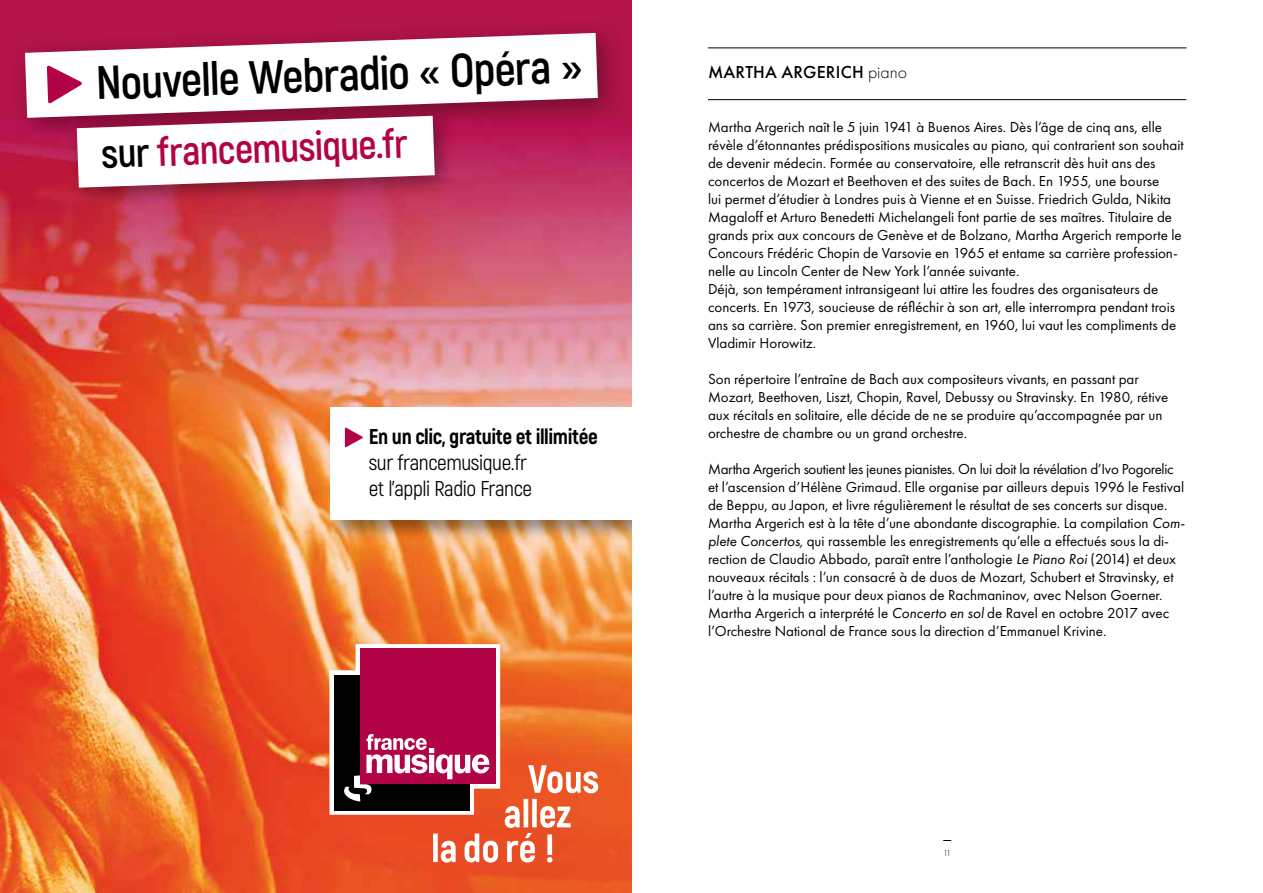
<style>
.page{position:relative;width:1263px;height:893px;background:#fff}
.page>*{position:absolute;margin:0;border:0;box-sizing:border-box;transform-origin:0 0}
.t1{font:700 46.8px "Akrobat";color:#000}
.t2{font:700 40.35px "Akrobat";color:#b10346}
.t3{font:21.45px/26.2px "Akrobat";letter-spacing:-.02em;color:#000}
.t4{font:800 21.45px "Akrobat";letter-spacing:-.02em;color:#000}
.t5{font:500 18px "Futura PT";letter-spacing:.01em;color:#000}
.t6{font:15px/18px "Futura PT";color:#000}
.t7{font:300 9px "Futura PT";color:#000}
.s1{color:#000}
.s2{font-weight:300}
.s3{font-style:italic}
</style>
<div class="page">
<hr style="left:708px;top:48px;width:478px;height:1px;background:#000">
<hr style="left:708px;top:99px;width:478px;height:1px;background:#000">
<img style="left:0;top:0;width:631px;height:893px">
<div style="left:10px;top:18px;width:616px;height:129px;background:#000;opacity:.37"></div>
<svg style="left:25px;top:33px;width:573px;height:85px"></svg>
<svg style="left:47px;top:65px;width:35px;height:39px"></svg>
<div style="left:65px;top:104px;width:392px;height:106px;background:#000;opacity:.37"></div>
<svg style="left:77px;top:116px;width:358px;height:72px"></svg>
<div style="left:326px;top:403px;width:305px;height:138px;background:#000;opacity:.4"></div>
<div style="left:329px;top:407px;width:302px;height:113px;background:#fff"></div>
<svg style="left:345px;top:427px;width:18px;height:20px"></svg>
<svg style="left:329px;top:644px;width:269px;height:219px;background:#c45048"></svg>
<h1 class="t1" style="left:95px;top:54px;width:488px;rotate:-2deg">Nouvelle Webradio « Opéra »</h1>
<h2 class="t2" style="left:101px;top:129px;width:308px;rotate:-2deg"><span class="s1">sur</span> francemusique.fr</h2>
<h3 class="t4" style="left:369px;top:423px;width:230px">En un clic, gratuite et illimitée</h3>
<h3 class="t3" style="left:369px;top:450px;width:165px">sur francemusique.fr et l’appli Radio France</h3>
<p class="t5" style="left:708px;top:61px;width:201px">MARTHA ARGERICH <span class="s2">piano</span></p>
<p class="t6" style="left:708px;top:118px;width:477px">Martha Argerich naît le 5 juin 1941 à Buenos Aires. Dès l’âge de cinq ans, elle révèle d’étonnantes prédispositions musicales au piano, qui contrarient son souhait de devenir médecin. Formée au conservatoire, elle retranscrit dès huit ans des concertos de Mozart et Beethoven et des suites de Bach. En 1955, une bourse<br>lui permet d’étudier à Londres puis à Vienne et en Suisse. Friedrich Gulda, Nikita Magaloff et Arturo Benedetti Michelangeli font partie de ses maîtres. Titulaire de grands prix aux concours de Genève et de Bolzano, Martha Argerich remporte le Concours Frédéric Chopin de Varsovie en 1965 et entame sa carrière profession&shy;nelle au Lincoln Center de New York l’année suivante.<br>Déjà, son tempérament intransigeant lui attire les foudres des organisateurs de concerts. En 1973, soucieuse de réfléchir à son art, elle interrompra pendant trois ans sa carrière. Son premier enregistrement, en 1960, lui vaut les compliments de Vladimir Horowitz.</p>
<p class="t6" style="left:708px;top:370px;width:462px">Son répertoire l’entraîne de Bach aux compositeurs vivants, en passant par Mozart, Beethoven, Liszt, Chopin, Ravel, Debussy ou Stravinsky. En 1980, rétive aux récitals en solitaire, elle décide de ne se produire qu’accompagnée par un orchestre de chambre ou un grand orchestre.</p>
<p class="t6" style="left:708px;top:460px;width:478px">Martha Argerich soutient les jeunes pianistes. On lui doit la révélation d’Ivo Pogorelic et l’ascension d’Hélène Grimaud. Elle organise par ailleurs depuis 1996 le Festival de Beppu, au Japon, et livre régulièrement le résultat de ses concerts sur disque.<br>Martha Argerich est à la tête d’une abondante discographie. La compilation <span class="s3">Com&shy;plete Concertos,</span> qui rassemble les enregistrements qu’elle a effectués sous la di&shy;rection de Claudio Abbado, paraît entre l’anthologie <span class="s3">Le Piano Roi</span> (2014) et deux nouveaux récitals : l’un consacré à de duos de Mozart, Schubert et Stravinsky, et l’autre à la musique pour deux pianos de Rachmaninov, avec Nelson Goerner.<br>Martha Argerich a interprété le <span class="s3">Concerto en sol</span> de Ravel en octobre 2017 avec l’Orchestre National de France sous la direction d’Emmanuel Krivine.</p>
<p class="t7" style="left:943px;top:847px;width:9px">11</p>
</div>
